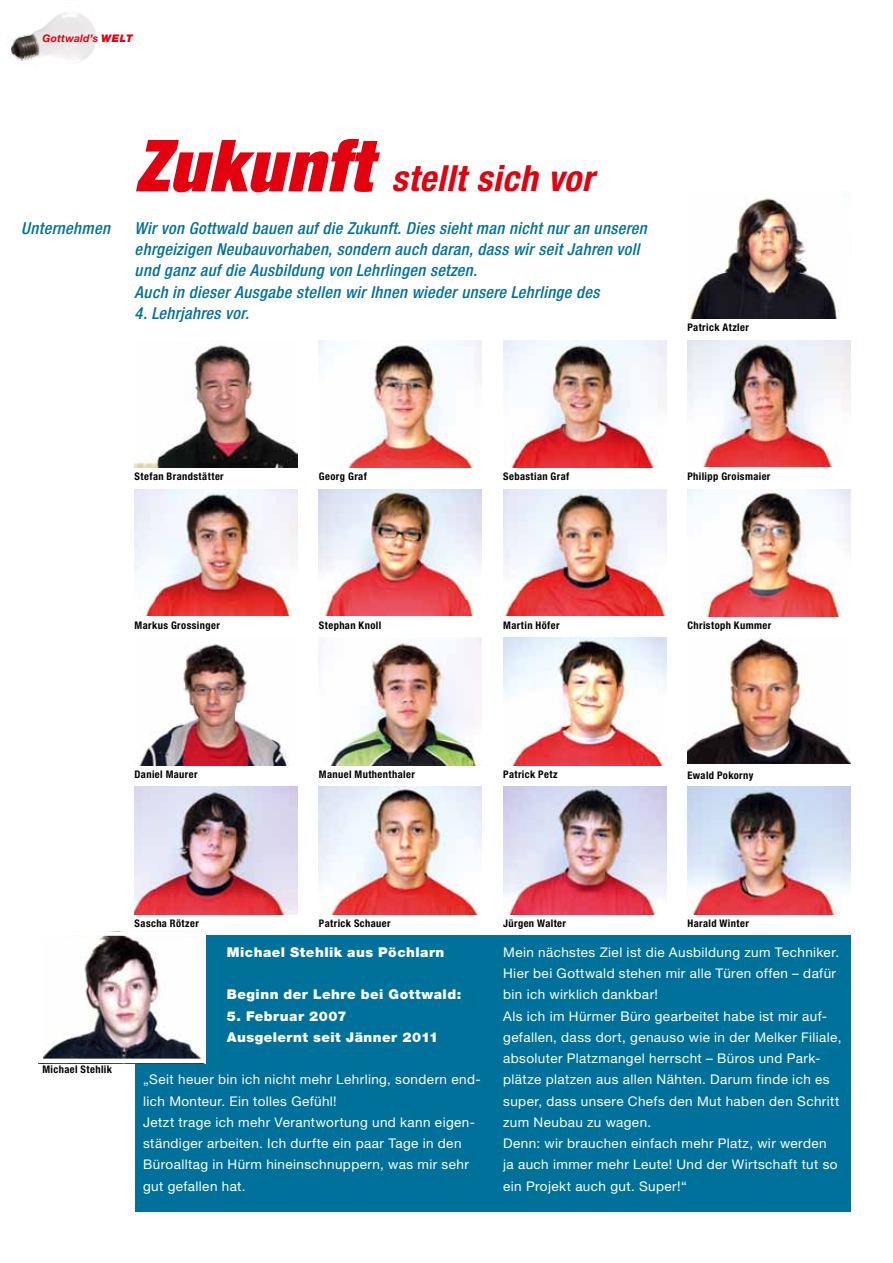
<style>
.page{position:relative;width:893px;height:1263px;background:#fff}
.page>*{position:absolute;margin:0;border:0;box-sizing:border-box;transform-origin:0 0}
.t1{font:italic 700 condensed 36px "Helvetica Neue";letter-spacing:.02em;color:#e3000f}
.t2{font:italic 500 condensed 16.5px/21.3px "Helvetica Neue";letter-spacing:.02em;color:#00719a}
.t3{font:900 13.5px/21.3px "Helvetica Neue";letter-spacing:.035em;color:#fff}
.t4{font:13.35px/21.3px "Helvetica Neue";letter-spacing:.03em;color:#fff}
.t5{font:700 condensed 10.5px "Helvetica Neue";letter-spacing:.04em;color:#000}
.t6{font:italic 700 10.5px "Helvetica Neue";letter-spacing:.015em;color:#e3000f}
.s1{font-weight:900}
.s2{font-weight:900;font-stretch:expanded;font-size:72px}
</style>
<div class="page">
<img style="left:11px;top:12px;width:85px;height:49px">
<div style="left:135px;top:935px;width:715px;height:277px;background:#00719a"></div>
<img style="left:688px;top:198px;width:162px;height:121px">
<img style="left:687px;top:489px;width:163px;height:128px">
<img style="left:687px;top:638px;width:163px;height:126px">
<img style="left:503px;top:787px;width:163px;height:127px">
<img style="left:135px;top:340px;width:163px;height:128px">
<img style="left:139px;top:644px;width:149px;height:121px">
<img style="left:135px;top:787px;width:163px;height:127px">
<img style="left:687px;top:787px;width:163px;height:127px">
<img style="left:319px;top:340px;width:163px;height:128px">
<img style="left:319px;top:638px;width:163px;height:127px">
<img style="left:319px;top:787px;width:163px;height:127px">
<img style="left:503px;top:340px;width:163px;height:128px">
<img style="left:503px;top:638px;width:163px;height:127px">
<img style="left:43px;top:936px;width:158px;height:122px">
<div style="left:38px;top:931px;width:168px;height:132px;border:4px solid #fff"></div>
<img style="left:687px;top:340px;width:163px;height:126px">
<img style="left:135px;top:489px;width:163px;height:126px">
<img style="left:319px;top:489px;width:163px;height:126px">
<img style="left:503px;top:489px;width:163px;height:126px">
<p class="t6" style="left:43px;top:32px;width:92px">Gottwald’s <span class="s1">WELT</span></p>
<h1 class="t1" style="left:135px;top:157px;width:461px"><span class="s2">Zukunft</span> stellt sich vor</h1>
<p class="t2" style="left:21px;top:217px;width:90px">Unternehmen</p>
<p class="t2" style="left:135px;top:217px;width:514px">Wir von Gottwald bauen auf die Zukunft. Dies sieht man nicht nur an unseren ehrgeizigen Neubauvorhaben, sondern auch daran, dass wir seit Jahren voll und ganz auf die Ausbildung von Lehrlingen setzen.<br>Auch in dieser Ausgabe stellen wir Ihnen wieder unsere Lehrlinge des</p>
<p class="t2" style="left:135px;top:302px;width:116px">4. Lehrjahres vor.</p>
<p class="t5" style="left:687px;top:321px;width:63px">Patrick Atzler</p>
<p class="t5" style="left:135px;top:470px;width:91px">Stefan Brandstätter</p>
<p class="t5" style="left:319px;top:470px;width:49px">Georg Graf</p>
<p class="t5" style="left:503px;top:470px;width:68px">Sebastian Graf</p>
<p class="t5" style="left:687px;top:470px;width:84px">Philipp Groismaier</p>
<p class="t5" style="left:135px;top:619px;width:87px">Markus Grossinger</p>
<p class="t5" style="left:319px;top:619px;width:64px">Stephan Knoll</p>
<p class="t5" style="left:503px;top:619px;width:58px">Martin Höfer</p>
<p class="t5" style="left:687px;top:619px;width:85px">Christoph Kummer</p>
<p class="t5" style="left:135px;top:768px;width:64px">Daniel Maurer</p>
<p class="t5" style="left:319px;top:768px;width:97px">Manuel Muthenthaler</p>
<p class="t5" style="left:503px;top:768px;width:56px">Patrick Petz</p>
<p class="t5" style="left:687px;top:768px;width:68px">Ewald Pokorny</p>
<p class="t5" style="left:43px;top:1063px;width:71px">Michael Stehlik</p>
<p class="t5" style="left:503px;top:916px;width:64px">Jürgen Walter</p>
<p class="t5" style="left:135px;top:917px;width:66px">Sascha Rötzer</p>
<p class="t5" style="left:687px;top:916px;width:63px">Harald Winter</p>
<p class="t5" style="left:319px;top:917px;width:73px">Patrick Schauer</p>
<p class="t3" style="left:227px;top:941px;width:219px">Michael Stehlik aus Pöchlarn</p>
<p class="t3" style="left:227px;top:984px;width:236px">Beginn der Lehre bei Gottwald:</p>
<p class="t3" style="left:227px;top:1005px;width:213px">5. Februar 2007<br>Ausgelernt seit Jänner 2011</p>
<p class="t4" style="left:143px;top:1069px;width:339px">„Seit heuer bin ich nicht mehr Lehrling, sondern end&shy;lich Monteur. Ein tolles Gefühl!<br>Jetzt trage ich mehr Verantwortung und kann eigen&shy;ständiger arbeiten. Ich durfte ein paar Tage in den Büroalltag in Hürm hineinschnuppern, was mir sehr gut gefallen hat.</p>
<p class="t4" style="left:503px;top:941px;width:340px">Mein nächstes Ziel ist die Ausbildung zum Techniker.<br>Hier bei Gottwald stehen mir alle Türen offen – dafür bin ich wirklich dankbar!<br>Als ich im Hürmer Büro gearbeitet habe ist mir auf&shy;gefallen, dass dort, genauso wie in der Melker Filiale, absoluter Platzmangel herrscht – Büros und Park&shy;plätze platzen aus allen Nähten. Darum finde ich es super, dass unsere Chefs den Mut haben den Schritt zum Neubau zu wagen.<br>Denn: wir brauchen einfach mehr Platz, wir werden<br>ja auch immer mehr Leute! Und der Wirtschaft tut so ein Projekt auch gut. Super!“</p>
</div>
